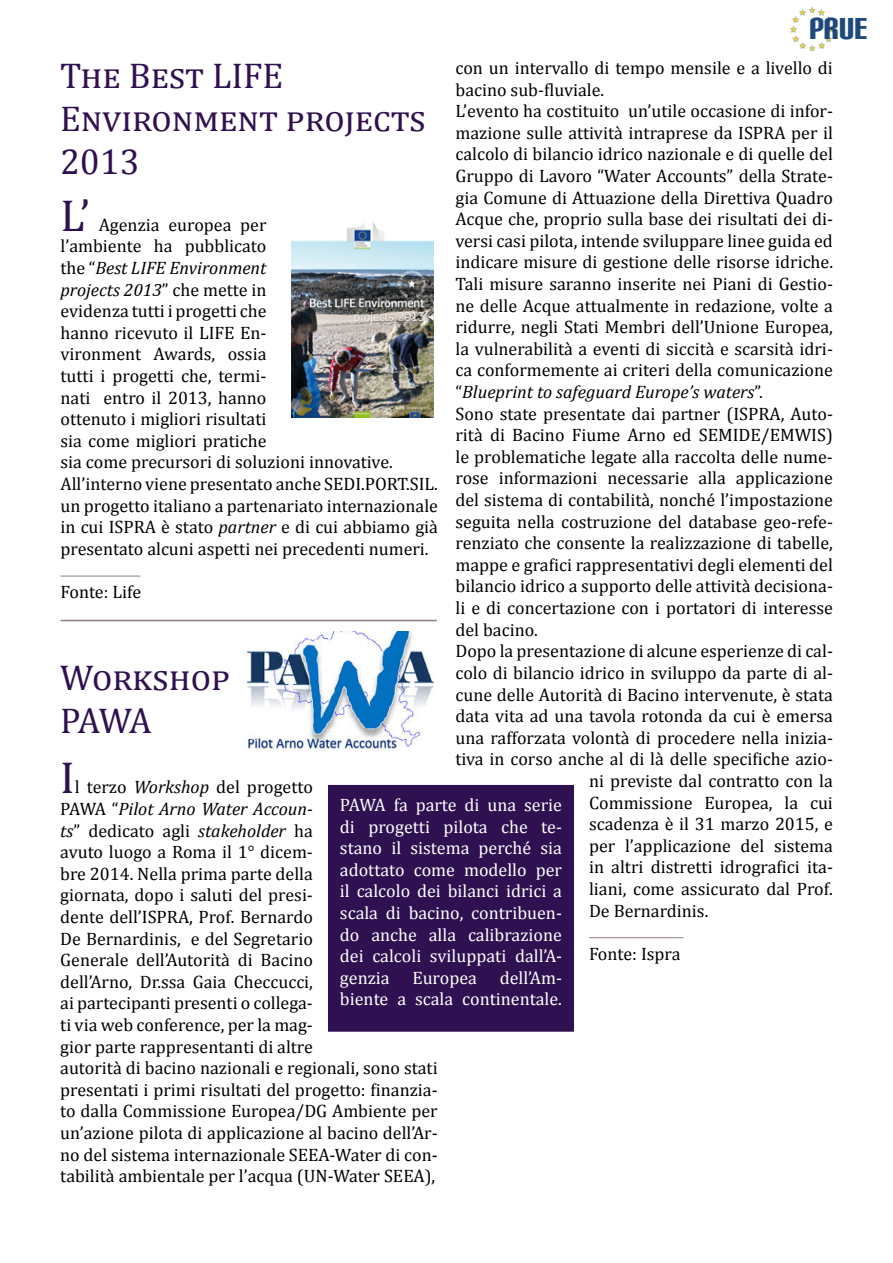
<style>
.page{position:relative;width:893px;height:1263px;background:#fff}
.page>*{position:absolute;margin:0;border:0;box-sizing:border-box;transform-origin:0 0}
.t1{font:45px "Cambria";color:#2f1050}
.t2{font:36.3px "Carbon Block";color:#1f497d}
.t3{font:36px/43.2px "Cambria";color:#2f1050}
.t4{font:36px/43.2px "Cambria";letter-spacing:-.035em;color:#2f1050}
.t5{font:18px/21.6px "Cambria";color:#000}
.t6{font:18px/21.6px "Cambria";color:#fff;text-align:justify}
.t7{font:italic 18px "Cambria";color:#000}
.s1{font-style:normal}
.s2{font-style:italic}
</style>
<div class="page">
<hr style="left:60px;top:576px;width:80px;height:1px;background:#917d80">
<img style="left:245px;top:631px;width:190px;height:120px">
<hr style="left:589px;top:937px;width:94px;height:1px;background:#917d80">
<div style="left:334px;top:791px;width:234px;height:235px;background:#2f1050"></div>
<div style="left:328px;top:785px;width:246px;height:247px;border:12px solid #2f1050"></div>
<img style="left:291px;top:223px;width:142px;height:195px">
<img style="left:791px;top:7px;width:44px;height:43px">
<hr style="left:60px;top:620px;width:377px;height:1px;background:#917d80">
<h2 class="t2" style="left:809px;top:11px;width:59px">PRUE</h2>
<p class="t5" style="left:455px;top:57px;width:379px">con un intervallo di tempo mensile e a livello di</p>
<p class="t5" style="left:455px;top:79px;width:150px">bacino sub-fluviale.</p>
<p class="t5" style="left:455px;top:100px;width:379px">L’evento ha costituito un’utile occasione di infor-</p>
<p class="t5" style="left:455px;top:122px;width:379px">mazione sulle attività intraprese da ISPRA per il</p>
<p class="t5" style="left:455px;top:143px;width:379px">calcolo di bilancio idrico nazionale e di quelle del</p>
<p class="t5" style="left:455px;top:165px;width:379px">Gruppo di Lavoro “Water Accounts” della Strate-</p>
<p class="t5" style="left:455px;top:187px;width:379px">gia Comune di Attuazione della Direttiva Quadro</p>
<p class="t5" style="left:455px;top:208px;width:379px">Acque che, proprio sulla base dei risultati dei di-</p>
<p class="t5" style="left:455px;top:230px;width:379px">versi casi pilota, intende sviluppare linee guida ed</p>
<p class="t5" style="left:455px;top:251px;width:379px">indicare misure di gestione delle risorse idriche.</p>
<p class="t5" style="left:455px;top:273px;width:379px">Tali misure saranno inserite nei Piani di Gestio-</p>
<p class="t5" style="left:455px;top:295px;width:379px">ne delle Acque attualmente in redazione, volte a</p>
<p class="t5" style="left:455px;top:316px;width:379px">ridurre, negli Stati Membri dell’Unione Europea,</p>
<p class="t5" style="left:455px;top:338px;width:379px">la vulnerabilità a eventi di siccità e scarsità idri-</p>
<p class="t5" style="left:455px;top:359px;width:379px">ca conformemente ai criteri della comunicazione</p>
<p class="t7" style="left:455px;top:379px;width:309px"><span class="s1">“</span>Blueprint to safeguard Europe’s waters<span class="s1">”.</span></p>
<p class="t5" style="left:455px;top:403px;width:379px">Sono state presentate dai partner (ISPRA, Auto-</p>
<p class="t5" style="left:455px;top:424px;width:379px">rità di Bacino Fiume Arno ed SEMIDE/EMWIS)</p>
<p class="t5" style="left:455px;top:446px;width:379px">le problematiche legate alla raccolta delle nume-</p>
<p class="t5" style="left:455px;top:467px;width:379px">rose informazioni necessarie alla applicazione</p>
<p class="t5" style="left:455px;top:489px;width:379px">del sistema di contabilità, nonché l’impostazione</p>
<p class="t5" style="left:455px;top:511px;width:379px">seguita nella costruzione del database geo-refe-</p>
<p class="t5" style="left:455px;top:532px;width:379px">renziato che consente la realizzazione di tabelle,</p>
<p class="t5" style="left:455px;top:554px;width:379px">mappe e grafici rappresentativi degli elementi del</p>
<p class="t5" style="left:455px;top:575px;width:379px">bilancio idrico a supporto delle attività decisiona-</p>
<p class="t5" style="left:455px;top:597px;width:379px">li e di concertazione con i portatori di interesse</p>
<p class="t5" style="left:455px;top:619px;width:84px">del bacino.</p>
<p class="t5" style="left:455px;top:640px;width:379px">Dopo la presentazione di alcune esperienze di cal-</p>
<p class="t5" style="left:455px;top:662px;width:379px">colo di bilancio idrico in sviluppo da parte di al-</p>
<p class="t5" style="left:455px;top:683px;width:379px">cune delle Autorità di Bacino intervenute, è stata</p>
<p class="t5" style="left:455px;top:705px;width:379px">data vita ad una tavola rotonda da cui è emersa</p>
<p class="t5" style="left:455px;top:727px;width:379px">una rafforzata volontà di procedere nella inizia-</p>
<p class="t5" style="left:455px;top:748px;width:379px">tiva in corso anche al di là delle specifiche azio-</p>
<p class="t5" style="left:589px;top:770px;width:245px">ni previste dal contratto con la</p>
<p class="t5" style="left:589px;top:791px;width:245px">Commissione Europea, la cui</p>
<p class="t5" style="left:589px;top:813px;width:245px">scadenza è il 31 marzo 2015, e</p>
<p class="t5" style="left:589px;top:835px;width:245px">per l’applicazione del sistema</p>
<p class="t5" style="left:589px;top:856px;width:245px">in altri distretti idrografici ita-</p>
<p class="t5" style="left:589px;top:878px;width:245px">liani, come assicurato dal Prof.</p>
<p class="t5" style="left:589px;top:899px;width:121px">De Bernardinis.</p>
<p class="t5" style="left:589px;top:943px;width:93px">Fonte: Ispra</p>
<h3 class="t3" style="left:60px;top:54px;width:367px">The Best LIFE<br>Environment projects<br>2013</h3>
<h1 class="t1" style="left:60px;top:189px;width:31px">L’</h1>
<p class="t5" style="left:60px;top:214px;width:379px;text-indent:38px">Agenzia europea per<br>l’ambiente ha pubblicato<br>the “<span class="s2">Best LIFE Environment<br>projects 2013</span>” che mette in<br>evidenza tutti i progetti che<br>hanno ricevuto il LIFE En-<br>vironment Awards, ossia<br>tutti i progetti che, termi-<br>nati entro il 2013, hanno<br>ottenuto i migliori risultati<br>sia come migliori pratiche<br>sia come precursori di soluzioni innovative.<br>All’interno viene presentato anche SEDI.PORT.SIL. un progetto italiano a partenariato internazionale in cui ISPRA è stato <span class="s2">partner</span> e di cui abbiamo già presentato alcuni aspetti nei precedenti numeri.</p>
<p class="t5" style="left:60px;top:581px;width:82px">Fonte: Life</p>
<h3 class="t4" style="left:60px;top:656px;width:171px">Workshop<br>PAWA</h3>
<h1 class="t1" style="left:60px;top:751px;width:16px">I</h1>
<p class="t5" style="left:60px;top:776px;width:379px;text-indent:15px">l terzo <span class="s2">Workshop</span> del progetto<br>PAWA “<span class="s2">Pilot Arno Water Accoun-<br>ts</span>” dedicato agli <span class="s2">stakeholder</span> ha<br>avuto luogo a Roma il 1° dicem-<br>bre 2014. Nella prima parte della<br>giornata, dopo i saluti del presi-<br>dente dell’ISPRA, Prof. Bernardo<br>De Bernardinis, e del Segretario<br>Generale dell’Autorità di Bacino<br>dell’Arno, Dr.ssa Gaia Checcucci,<br>ai partecipanti presenti o collega-<br>ti via web conference, per la mag-<br>gior parte rappresentanti di altre<br>autorità di bacino nazionali e regionali, sono stati presentati i primi risultati del progetto: finanzia&shy;to dalla Commissione Europea/DG Ambiente per un’azione pilota di applicazione al bacino dell’Ar&shy;no del sistema internazionale SEEA-Water di con&shy;tabilità ambientale per l’acqua (UN-Water SEEA),</p>
<p class="t6" style="left:340px;top:794px;width:224px">PAWA fa parte di una serie di progetti pilota che te&shy;stano il sistema perché sia adottato come modello per il calcolo dei bilanci idrici a scala di bacino, contribuen&shy;do anche alla calibrazione dei calcoli sviluppati dall’A&shy;genzia</p>
<p class="t6" style="left:340px;top:967px;width:223px;text-align:right">dell’Am-<br>biente a scala continentale.</p>
<p class="t6" style="left:412px;top:967px;width:66px">Europea</p>
</div>
